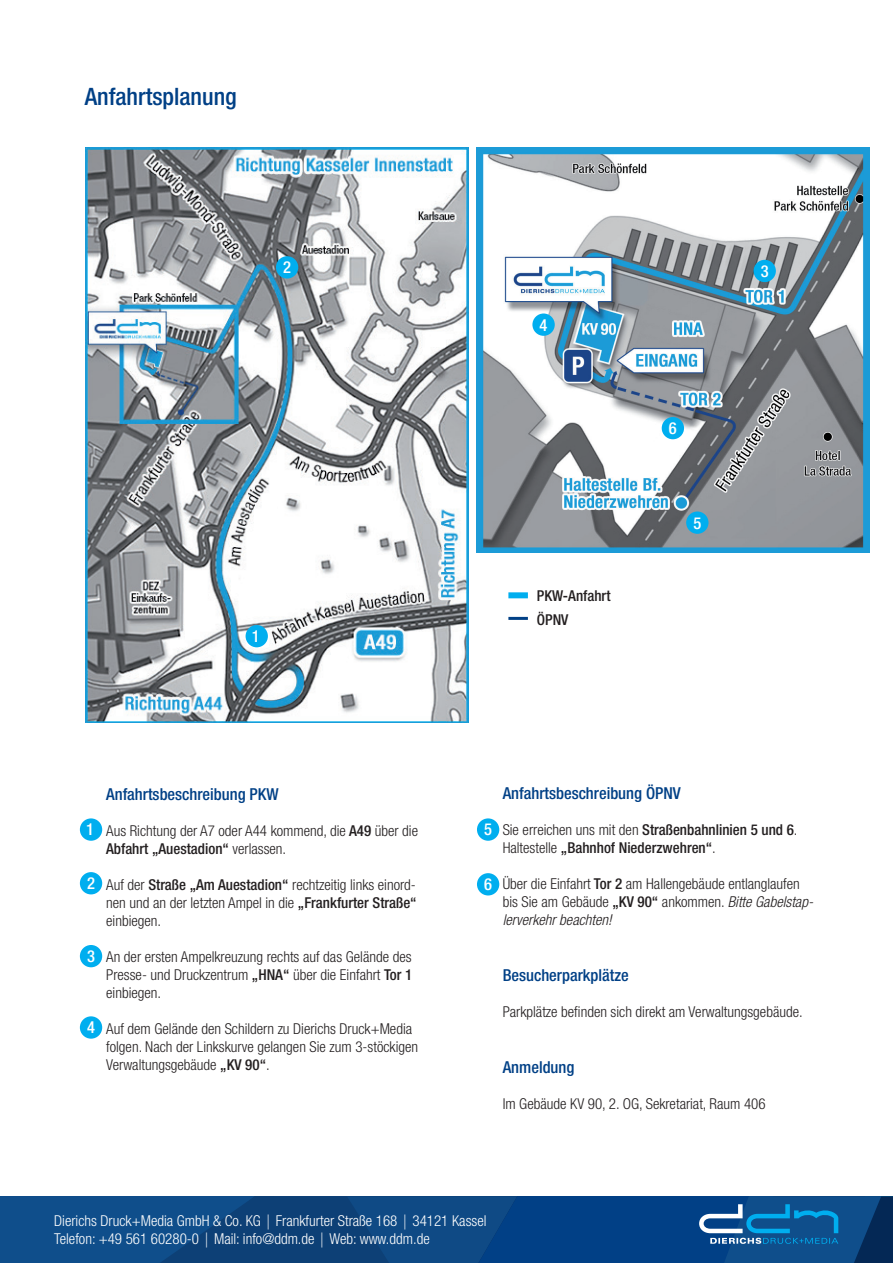
<style>
.page{position:relative;width:893px;height:1263px;background:#fff}
.page>*{position:absolute;margin:0;border:0;box-sizing:border-box;transform-origin:0 0}
.t1{font:500 condensed 24px "Helvetica Neue LT Std";color:#014086}
.t2{font:500 condensed 16.5px "Helvetica Neue LT Std";color:#014086}
.t3{font:500 condensed 16.5px "Helvetica Neue LT Std";color:#fff}
.t4{font:300 condensed 15px/18px "Helvetica Neue LT Std";color:#231f20}
.t5{font:300 condensed 15px/18px "Helvetica Neue LT Std";color:#fff}
.t6{font:500 condensed 15px/18px "Helvetica Neue LT Std";color:#231f20}
.s1{font-weight:500}
.s2{font-weight:300}
.s3{font-style:italic}
.s4{font-family:"Helvetica";font-stretch:normal}
</style>
<div class="page">
<img style="left:85px;top:147px;width:384px;height:576px">
<svg style="left:0;top:1196px;width:893px;height:67px;background:#0c4986"></svg>
<div style="left:246px;top:625px;width:22px;height:22px;background:#00aeef;border-radius:50%"></div>
<div style="left:276px;top:256px;width:22px;height:23px;background:#00aeef;border-radius:50%"></div>
<div style="left:80px;top:818px;width:22px;height:23px;background:#00aeef;border-radius:50%"></div>
<div style="left:80px;top:872px;width:22px;height:22px;background:#00aeef;border-radius:50%"></div>
<div style="left:80px;top:945px;width:22px;height:22px;background:#00aeef;border-radius:50%"></div>
<div style="left:80px;top:1016px;width:22px;height:23px;background:#00aeef;border-radius:50%"></div>
<div style="left:477px;top:818px;width:22px;height:23px;background:#00aeef;border-radius:50%"></div>
<div style="left:477px;top:873px;width:22px;height:22px;background:#00aeef;border-radius:50%"></div>
<img style="left:476px;top:148px;width:393px;height:405px">
<div style="left:753px;top:260px;width:23px;height:22px;background:#00aeef;border-radius:50%"></div>
<div style="left:532px;top:313px;width:23px;height:23px;background:#00aeef;border-radius:50%"></div>
<div style="left:686px;top:511px;width:22px;height:23px;background:#00aeef;border-radius:50%"></div>
<div style="left:662px;top:417px;width:22px;height:22px;background:#00aeef;border-radius:50%"></div>
<div style="left:508px;top:592px;width:20px;height:6px;background:#00aeef"></div>
<hr style="left:508px;top:617px;width:20px;height:3px;background:#014086">
<h1 class="t1" style="left:85px;top:82px;width:153px">Anfahrtsplanung</h1>
<p class="t3" style="left:283px;top:257px;width:9px">2</p>
<p class="t3" style="left:252px;top:626px;width:9px">1</p>
<p class="t3" style="left:540px;top:315px;width:9px">4</p>
<p class="t6" style="left:537px;top:583px;width:75px;line-height:24px">PKW-Anfahrt<br>ÖPNV</p>
<p class="t3" style="left:669px;top:418px;width:9px">6</p>
<p class="t3" style="left:693px;top:513px;width:9px">5</p>
<p class="t3" style="left:761px;top:261px;width:9px">3</p>
<p class="t3" style="left:86px;top:820px;width:9px">1</p>
<p class="t3" style="left:87px;top:873px;width:9px">2</p>
<p class="t3" style="left:87px;top:946px;width:9px">3</p>
<p class="t3" style="left:87px;top:1018px;width:9px">4</p>
<p class="t2" style="left:106px;top:784px;width:174px">Anfahrtsbeschreibung PKW</p>
<p class="t4" style="left:106px;top:821px;width:313px">Aus Richtung der A7 oder A44 kommend, die <span class="s1">A49</span> über die<br><span class="s1">Abfahrt „Auestadion“</span> verlassen.</p>
<p class="t4" style="left:106px;top:875px;width:312px;text-align:justify">Auf der <span class="s1">Straße „Am Auestadion“</span> rechtzeitig links einord&shy;nen und an der letzten Ampel in die <span class="s1">„Frankfurter Straße“ </span>einbiegen.</p>
<p class="t4" style="left:106px;top:947px;width:308px;text-align:justify">An der ersten Ampelkreuzung rechts auf das Gelände des Presse- und Druckzentrum <span class="s1">„HNA“</span> über die Einfahrt <span class="s1">Tor 1 </span>einbiegen.</p>
<p class="t4" style="left:106px;top:1019px;width:313px">Auf dem Gelände den Schildern zu Dierichs Druck+Media folgen. Nach der Linkskurve gelangen Sie zum 3-stöckigen<br>Verwaltungsgebäude <span class="s1">„KV 90“</span>.</p>
<p class="t3" style="left:484px;top:820px;width:9px">5</p>
<p class="t3" style="left:484px;top:874px;width:9px">6</p>
<p class="t2" style="left:503px;top:783px;width:180px">Anfahrtsbeschreibung ÖPNV</p>
<p class="t6" style="left:503px;top:821px;width:296px"><span class="s2">Sie erreichen uns mit den</span> Straßenbahnlinien 5 und 6<span class="s2">.<br>Haltestelle</span> „Bahnhof Niederzwehren“<span class="s2">.</span></p>
<p class="t4" style="left:503px;top:875px;width:312px">Über die Einfahrt <span class="s1">Tor 2</span> am Hallengebäude entlanglaufen bis Sie am Gebäude <span class="s1">„KV 90“</span> ankommen. <span class="s3">Bitte Gabelstap&shy;lerverkehr beachten!</span></p>
<p class="t2" style="left:503px;top:965px;width:128px">Besucherparkplätze</p>
<p class="t4" style="left:503px;top:1002px;width:302px">Parkplätze befinden sich direkt am Verwaltungsgebäude.</p>
<p class="t2" style="left:503px;top:1057px;width:73px">Anmeldung</p>
<p class="t4" style="left:503px;top:1094px;width:264px">Im Gebäude KV 90, 2. OG, Sekretariat, Raum 406</p>
<p class="t5" style="left:54px;top:1211px;width:434px">Dierichs Druck+Media GmbH &amp; Co. KG<span class="s4">︱</span>Frankfurter Straße 168<span class="s4">︱</span>34121 Kassel<br>Telefon: +49 561 60280-0<span class="s4">︱</span>Mail: info@ddm.de<span class="s4">︱</span>Web: www.ddm.de</p>
</div>
